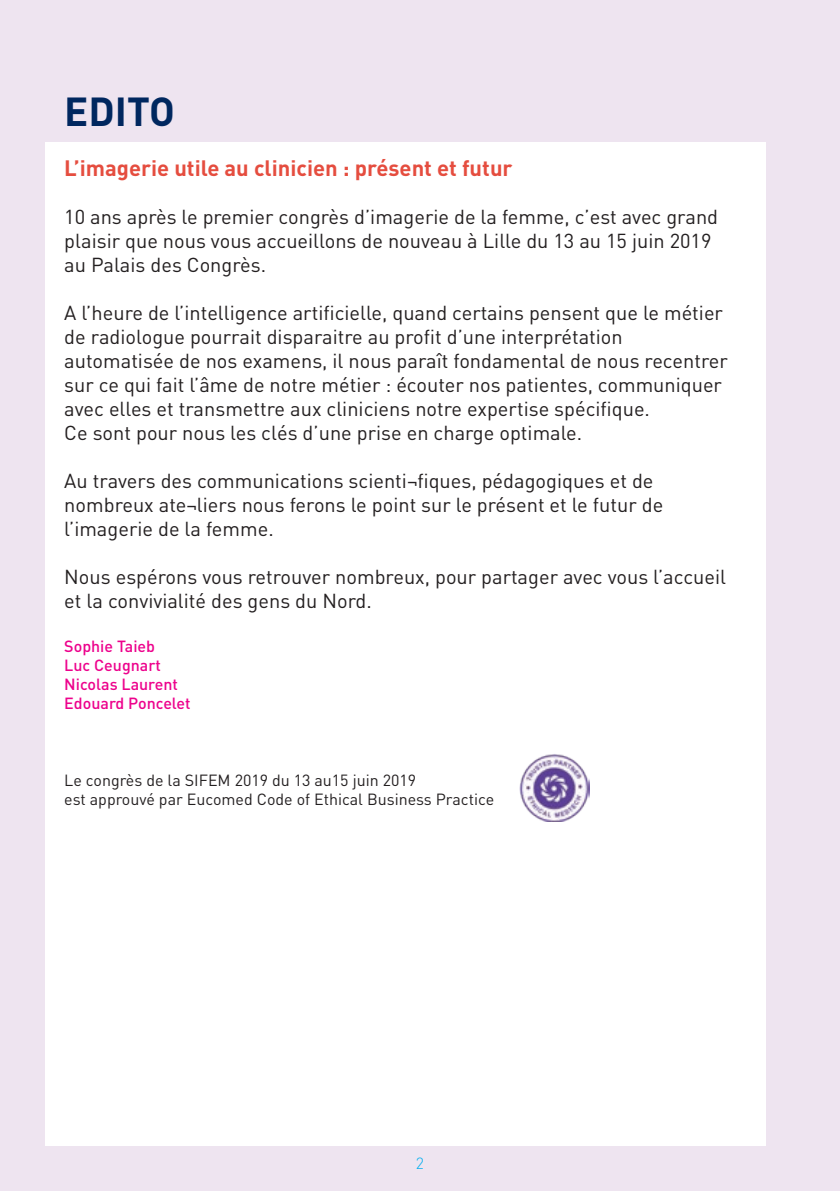
<style>
.page{position:relative;width:840px;height:1191px;background:#fff}
.page>*{position:absolute;margin:0;border:0;box-sizing:border-box;transform-origin:0 0}
.t1{font:700 40px "DIN";color:#00275f}
.t2{font:700 22px "DIN";color:#e54d3f}
.t3{font:20px/24px "DIN";color:#231f20}
.t4{font:16px "DIN";color:#231f20}
.t5{font:500 16px "DIN";color:#ed028c}
.t6{font:300 16px "DIN";color:#00aeef}
</style>
<div class="page">
<div style="left:0;top:0;width:839px;height:1191px;background:#eee4f0"></div>
<div style="left:45px;top:142px;width:720px;height:1003px;background:#fff"></div>
<img style="left:519px;top:754px;width:70px;height:67px">
<p class="t1" style="left:64px;top:85px;width:112px">EDITO</p>
<p class="t2" style="left:64px;top:154px;width:449px">L’imagerie utile au clinicien : présent et futur</p>
<p class="t3" style="left:64px;top:205px;width:655px">10 ans après le premier congrès d’imagerie de la femme, c’est avec grand plaisir que nous vous accueillons de nouveau à Lille du 13 au 15 juin 2019 au Palais des Congrès.</p>
<p class="t3" style="left:64px;top:301px;width:659px">A l’heure de l’intelligence artificielle, quand certains pensent que le métier de radiologue pourrait disparaitre au profit d’une interprétation</p>
<p class="t3" style="left:64px;top:349px;width:664px">automatisée de nos examens, il nous paraît fondamental de nous recentrer sur ce qui fait l’âme de notre métier : écouter nos patientes, communiquer avec elles et transmettre aux cliniciens notre expertise spécifique.<br>Ce sont pour nous les clés d’une prise en charge optimale.</p>
<p class="t3" style="left:64px;top:469px;width:590px">Au travers des communications scienti¬fiques, pédagogiques et de</p>
<p class="t3" style="left:64px;top:493px;width:600px">nombreux ate¬liers nous ferons le point sur le présent et le futur de</p>
<p class="t3" style="left:64px;top:517px;width:211px">l’imagerie de la femme.</p>
<p class="t3" style="left:64px;top:565px;width:662px">Nous espérons vous retrouver nombreux, pour partager avec vous l’accueil et la convivialité des gens du Nord.</p>
<p class="t5" style="left:64px;top:635px;width:92px">Sophie Taieb</p>
<p class="t5" style="left:64px;top:655px;width:98px">Luc Ceugnart</p>
<p class="t5" style="left:64px;top:674px;width:115px">Nicolas Laurent</p>
<p class="t5" style="left:64px;top:693px;width:128px">Edouard Poncelet</p>
<p class="t4" style="left:64px;top:770px;width:353px">Le congrès de la SIFEM 2019 du 13 au15 juin 2019</p>
<p class="t4" style="left:64px;top:789px;width:431px">est approuvé par Eucomed Code of Ethical Business Practice</p>
<p class="t6" style="left:415px;top:1153px;width:10px">2</p>
</div>
